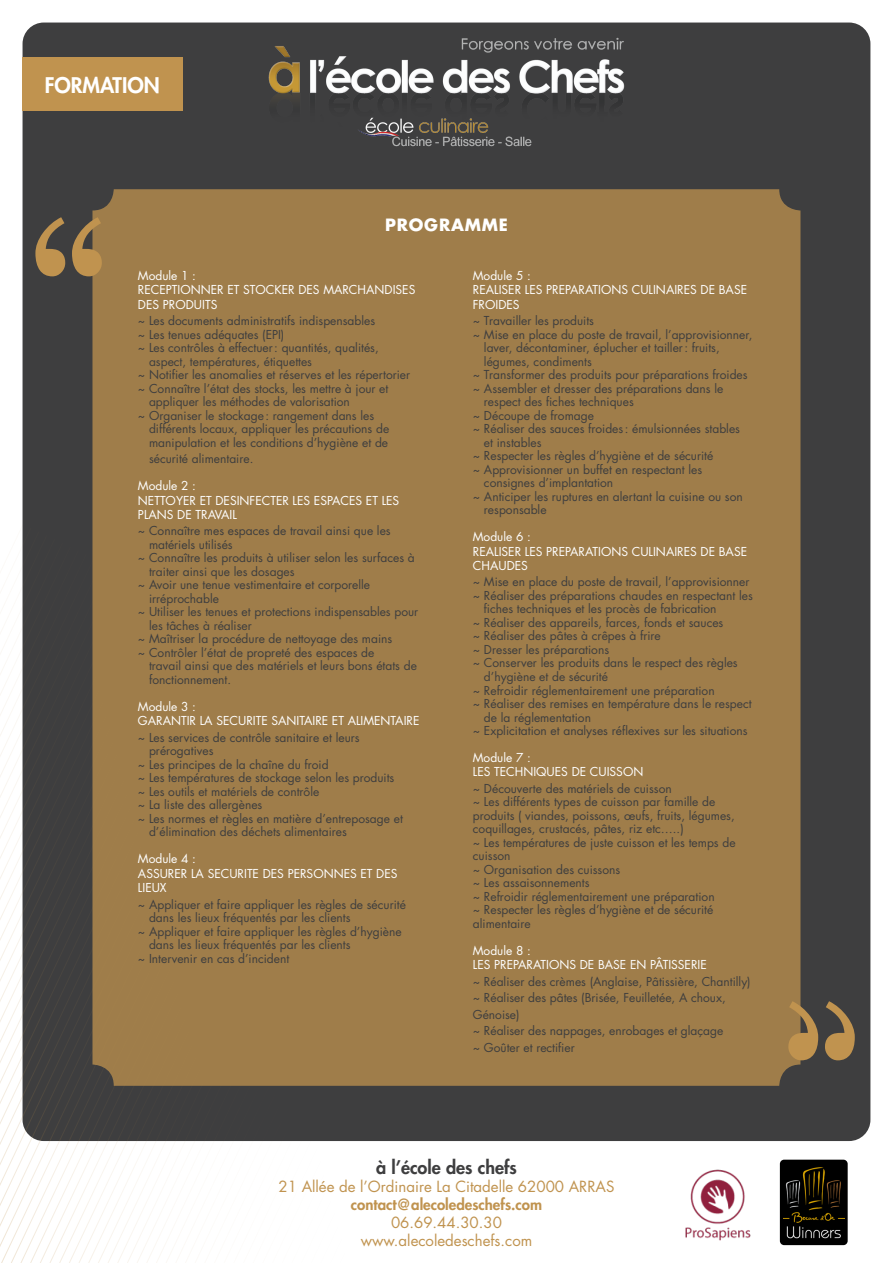
<style>
.page{position:relative;width:893px;height:1263px;background:#fff}
.page>*{position:absolute;margin:0;border:0;box-sizing:border-box;transform-origin:0 0}
.t1{font:800 21px "Futura Std";color:#fff}
.t2{font:800 18px "Futura Std";color:#3e3e3f}
.t3{font:700 16.5px "Futura Std";letter-spacing:.05em;color:#fff}
.t4{font:15px "Futura Std";color:#c0934f}
.t5{font:800 15px "Futura Std";color:#c0934f}
.t6{font:12px/13.5px "Futura Std";color:#3e3e3f}
.t7{font:12px/14.4px "Futura Std";color:#fff}
</style>
<div class="page">
<div style="left:23px;top:23px;width:847px;height:1118px;background:#3e3e3f;border-radius:21px"></div>
<img style="left:268px;top:37px;width:357px;height:110px">
<div style="left:23px;top:57px;width:160px;height:54px;background:#c0934f"></div>
<svg style="left:16px;top:670px;width:8px;height:593px"></svg>
<div style="left:92px;top:189px;width:708px;height:897px;background:#9f7d4a;border-radius:21px"></div>
<svg style="left:35px;top:217px;width:67px;height:59px"></svg>
<div style="left:780px;top:1160px;width:68px;height:85px;background:#000;border-radius:4px"></div>
<img style="left:783px;top:1167px;width:61px;height:72px">
<img style="left:685px;top:1169px;width:66px;height:72px">
<svg style="left:788px;top:1001px;width:67px;height:59px"></svg>
<p class="t1" style="left:45px;top:72px;width:117px">FORMATION</p>
<p class="t3" style="left:385px;top:214px;width:124px">PROGRAMME</p>
<p class="t7" style="left:138px;top:268px;width:59px">Module 1 :</p>
<p class="t7" style="left:138px;top:283px;width:279px">RECEPTIONNER ET STOCKER DES MARCHANDISES<br>DES PRODUITS</p>
<p class="t6" style="left:138px;top:314px;width:239px">~ Les documents administratifs indispensables</p>
<p class="t6" style="left:138px;top:328px;width:148px">~ Les tenues adéquates (EPI)</p>
<p class="t6" style="left:138px;top:341px;width:242px">~ Les contrôles à effectuer: quantités, qualités,</p>
<p class="t6" style="left:149px;top:355px;width:165px">aspect, températures, étiquettes</p>
<p class="t6" style="left:138px;top:368px;width:274px">~ Notifier les anomalies et réserves et les répertorier</p>
<p class="t6" style="left:138px;top:382px;width:252px">~ Connaître l’état des stocks, les mettre à jour et</p>
<p class="t6" style="left:149px;top:395px;width:202px">appliquer les méthodes de valorisation</p>
<p class="t6" style="left:138px;top:409px;width:238px">~ Organiser le stockage: rangement dans les</p>
<p class="t6" style="left:149px;top:422px;width:242px">différents locaux, appliquer les précautions de</p>
<p class="t6" style="left:149px;top:436px;width:241px">manipulation et les conditions d’hygiène et de</p>
<p class="t6" style="left:149px;top:452px;width:106px">sécurité alimentaire.</p>
<p class="t7" style="left:138px;top:479px;width:59px">Module 2 :</p>
<p class="t7" style="left:138px;top:493px;width:263px">NETTOYER ET DESINFECTER LES ESPACES ET LES<br>PLANS DE TRAVAIL</p>
<p class="t6" style="left:138px;top:524px;width:254px">~ Connaître mes espaces de travail ainsi que les</p>
<p class="t6" style="left:149px;top:538px;width:85px">matériels utilisés</p>
<p class="t6" style="left:138px;top:551px;width:278px">~ Connaître les produits à utiliser selon les surfaces à</p>
<p class="t6" style="left:149px;top:565px;width:147px">traiter ainsi que les dosages</p>
<p class="t6" style="left:138px;top:578px;width:234px">~ Avoir une tenue vestimentaire et corporelle</p>
<p class="t6" style="left:149px;top:592px;width:71px">irréprochable</p>
<p class="t6" style="left:138px;top:605px;width:282px">~ Utiliser les tenues et protections indispensables pour</p>
<p class="t6" style="left:149px;top:619px;width:104px">les tâches à réaliser</p>
<p class="t6" style="left:138px;top:632px;width:256px">~ Maîtriser la procédure de nettoyage des mains</p>
<p class="t6" style="left:138px;top:646px;width:238px">~ Contrôler l’état de propreté des espaces de</p>
<p class="t6" style="left:149px;top:659px;width:269px">travail ainsi que des matériels et leurs bons états de</p>
<p class="t6" style="left:149px;top:673px;width:84px">fonctionnement.</p>
<p class="t7" style="left:138px;top:699px;width:59px">Module 3 :</p>
<p class="t7" style="left:138px;top:714px;width:283px">GARANTIR LA SECURITE SANITAIRE ET ALIMENTAIRE</p>
<p class="t6" style="left:138px;top:731px;width:223px">~ Les services de contrôle sanitaire et leurs</p>
<p class="t6" style="left:149px;top:744px;width:66px">prérogatives</p>
<p class="t6" style="left:138px;top:758px;width:192px">~ Les principes de la chaîne du froid</p>
<p class="t6" style="left:138px;top:771px;width:258px">~ Les températures de stockage selon les produits</p>
<p class="t6" style="left:138px;top:785px;width:183px">~ Les outils et matériels de contrôle</p>
<p class="t6" style="left:138px;top:798px;width:126px">~ La liste des allergènes</p>
<p class="t6" style="left:138px;top:812px;width:266px">~ Les normes et règles en matière d’entreposage et</p>
<p class="t6" style="left:149px;top:825px;width:199px">d’élimination des déchets alimentaires</p>
<p class="t7" style="left:138px;top:852px;width:59px">Module 4 :</p>
<p class="t7" style="left:138px;top:866px;width:261px">ASSURER LA SECURITE DES PERSONNES ET DES<br>LIEUX</p>
<p class="t6" style="left:138px;top:898px;width:270px">~ Appliquer et faire appliquer les règles de sécurité</p>
<p class="t6" style="left:149px;top:911px;width:203px">dans les lieux fréquentés par les clients</p>
<p class="t6" style="left:138px;top:925px;width:265px">~ Appliquer et faire appliquer les règles d’hygiène</p>
<p class="t6" style="left:149px;top:938px;width:203px">dans les lieux fréquentés par les clients</p>
<p class="t6" style="left:138px;top:952px;width:153px">~ Intervenir en cas d’incident</p>
<p class="t7" style="left:473px;top:268px;width:59px">Module 5 :</p>
<p class="t7" style="left:473px;top:283px;width:276px">REALISER LES PREPARATIONS CULINAIRES DE BASE<br>FROIDES</p>
<p class="t6" style="left:473px;top:314px;width:123px">~ Travailler les produits</p>
<p class="t6" style="left:473px;top:328px;width:281px">~ Mise en place du poste de travail, l’approvisionner,</p>
<p class="t6" style="left:484px;top:341px;width:237px">laver, décontaminer, éplucher et tailler: fruits,</p>
<p class="t6" style="left:484px;top:355px;width:109px">légumes, condiments</p>
<p class="t6" style="left:473px;top:368px;width:276px">~ Transformer des produits pour préparations froides</p>
<p class="t6" style="left:473px;top:382px;width:252px">~ Assembler et dresser des préparations dans le</p>
<p class="t6" style="left:484px;top:395px;width:151px">respect des fiches techniques</p>
<p class="t6" style="left:473px;top:409px;width:123px">~ Découpe de fromage</p>
<p class="t6" style="left:473px;top:422px;width:269px">~ Réaliser des sauces froides: émulsionnées stables</p>
<p class="t6" style="left:484px;top:436px;width:59px">et instables</p>
<p class="t6" style="left:473px;top:449px;width:242px">~ Respecter les règles d’hygiène et de sécurité</p>
<p class="t6" style="left:473px;top:463px;width:231px">~ Approvisionner un buffet en respectant les</p>
<p class="t6" style="left:484px;top:476px;width:131px">consignes d’implantation</p>
<p class="t6" style="left:473px;top:490px;width:271px">~ Anticiper les ruptures en alertant la cuisine ou son</p>
<p class="t6" style="left:484px;top:503px;width:64px">responsable</p>
<p class="t7" style="left:473px;top:530px;width:59px">Module 6 :</p>
<p class="t7" style="left:473px;top:544px;width:276px">REALISER LES PREPARATIONS CULINAIRES DE BASE<br>CHAUDES</p>
<p class="t6" style="left:473px;top:575px;width:278px">~ Mise en place du poste de travail, l’approvisionner</p>
<p class="t6" style="left:473px;top:589px;width:281px">~ Réaliser des préparations chaudes en respectant les</p>
<p class="t6" style="left:484px;top:602px;width:234px">fiches techniques et les procès de fabrication</p>
<p class="t6" style="left:473px;top:616px;width:252px">~ Réaliser des appareils, farces, fonds et sauces</p>
<p class="t6" style="left:473px;top:629px;width:189px">~ Réaliser des pâtes à crêpes à frire</p>
<p class="t6" style="left:473px;top:643px;width:138px">~ Dresser les préparations</p>
<p class="t6" style="left:473px;top:656px;width:266px">~ Conserver les produits dans le respect des règles</p>
<p class="t6" style="left:484px;top:670px;width:126px">d’hygiène et de sécurité</p>
<p class="t6" style="left:473px;top:683px;width:243px">~ Refroidir réglementairement une préparation</p>
<p class="t6" style="left:473px;top:697px;width:280px">~ Réaliser des remises en température dans le respect</p>
<p class="t6" style="left:484px;top:710px;width:109px">de la réglementation</p>
<p class="t6" style="left:473px;top:724px;width:276px">~ Explicitation et analyses réflexives sur les situations</p>
<p class="t7" style="left:473px;top:750px;width:59px">Module 7 :</p>
<p class="t7" style="left:473px;top:765px;width:172px">LES TECHNIQUES DE CUISSON</p>
<p class="t6" style="left:473px;top:782px;width:200px">~ Découverte des matériels de cuisson</p>
<p class="t6" style="left:473px;top:795px;width:263px">~ Les différents types de cuisson par famille de produits ( viandes, poissons, œufs, fruits, légumes,</p>
<p class="t6" style="left:473px;top:822px;width:212px">coquillages, crustacés, pâtes, riz etc…..)</p>
<p class="t6" style="left:473px;top:836px;width:264px">~ Les températures de juste cuisson et les temps de cuisson</p>
<p class="t6" style="left:473px;top:863px;width:149px">~ Organisation des cuissons</p>
<p class="t6" style="left:473px;top:876px;width:118px">~ Les assaisonnements</p>
<p class="t6" style="left:473px;top:890px;width:243px">~ Refroidir réglementairement une préparation</p>
<p class="t6" style="left:473px;top:903px;width:242px">~ Respecter les règles d’hygiène et de sécurité alimentaire</p>
<p class="t7" style="left:473px;top:943px;width:59px">Module 8 :</p>
<p class="t7" style="left:473px;top:958px;width:235px">LES PREPARATIONS DE BASE EN PÂTISSERIE</p>
<p class="t6" style="left:473px;top:975px;width:279px">~ Réaliser des crèmes (Anglaise, Pâtissière, Chantilly)</p>
<p class="t6" style="left:473px;top:990px;width:254px;line-height:16.5px">~ Réaliser des pâtes (Brisée, Feuilletée, A choux,<br>Génoise)</p>
<p class="t6" style="left:473px;top:1024px;width:252px">~ Réaliser des nappages, enrobages et glaçage</p>
<p class="t6" style="left:473px;top:1041px;width:103px">~ Goûter et rectifier</p>
<p class="t2" style="left:376px;top:1156px;width:142px">à l’école des chefs</p>
<p class="t4" style="left:279px;top:1177px;width:337px">21 Allée de l’Ordinaire La Citadelle 62000 ARRAS</p>
<p class="t5" style="left:351px;top:1195px;width:193px">contact@alecoledeschefs.com</p>
<p class="t4" style="left:391px;top:1213px;width:112px">06.69.44.30.30</p>
<p class="t4" style="left:361px;top:1231px;width:173px">www.alecoledeschefs.com</p>
</div>
